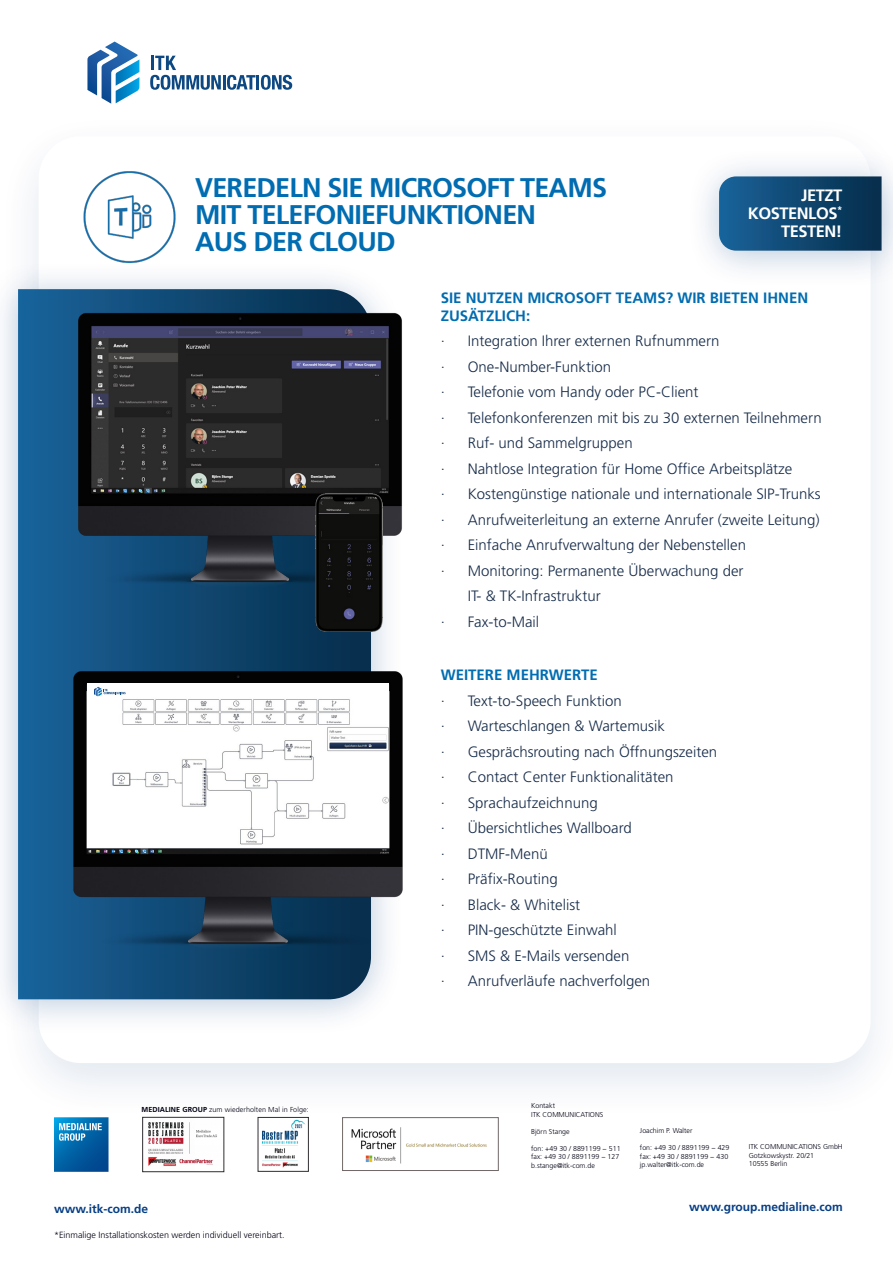
<style>
.page{position:relative;width:893px;height:1263px;background:#fff}
.page>*{position:absolute;margin:0;border:0;box-sizing:border-box;transform-origin:0 0}
.t1{font:700 27px "Frutiger LT Pro";letter-spacing:-.03em;color:#006cb1}
.t2{font:700 16.5px "Frutiger LT Pro";letter-spacing:-.03em;color:#fff}
.t3{font:300 15px/25.5px "Frutiger LT Pro";color:#162b49}
.t4{font:700 15px/18px "Frutiger LT Pro";color:#006cb1}
.t5{font:700 12px "Frutiger LT Pro";color:#063e85}
.t6{font:300 9px "Frutiger LT Pro";color:#000013}
.t7{font:300 7.2px "Frutiger LT Pro";letter-spacing:.01em;color:#000013}
.t8{font:300 7.05px "Frutiger LT Pro";color:#000013}
.s1{font-weight:700}
</style>
<div class="page">
<div style="left:0;top:110px;width:893px;height:1013px;background:#063e85;opacity:.2"></div>
<div style="left:39px;top:136px;width:832px;height:927px;background:#fff;border-radius:43px"></div>
<div style="left:0;top:260px;width:405px;height:777px;background:#063e85;opacity:.27"></div>
<svg style="left:18px;top:289px;width:353px;height:710px;background:#145382"></svg>
<svg style="left:87px;top:42px;width:52px;height:62px"></svg>
<svg style="left:150px;top:56px;width:142px;height:34px"></svg>
<img style="left:69px;top:302px;width:336px;height:288px">
<img style="left:315px;top:494px;width:68px;height:137px">
<svg style="left:54px;top:1117px;width:55px;height:55px;background:#1c74b0"></svg>
<img style="left:145px;top:1119px;width:77px;height:47px">
<div style="left:143px;top:1117px;width:81px;height:55px;border:1px solid #312e32"></div>
<img style="left:260px;top:1119px;width:46px;height:49px">
<img style="left:344px;top:1119px;width:152px;height:45px">
<div style="left:342px;top:1117px;width:156px;height:53px;border:1px solid #706866"></div>
<img style="left:65px;top:660px;width:340px;height:292px">
<div style="left:87px;top:683px;width:302px;height:9px;background:#fff"></div>
<svg style="left:94px;top:687px;width:32px;height:9px"></svg>
<img style="left:69px;top:171px;width:120px;height:108px">
<div style="left:685px;top:147px;width:208px;height:142px;background:#063e85;opacity:.27"></div>
<svg style="left:719px;top:176px;width:163px;height:75px;background:#144b74"></svg>
<p class="t1" style="left:195px;top:171px;width:413px">VEREDELN SIE MICROSOFT TEAMS</p>
<p class="t1" style="left:195px;top:198px;width:342px">MIT TELEFONIEFUNKTIONEN</p>
<p class="t1" style="left:195px;top:225px;width:202px">AUS DER CLOUD</p>
<p class="t2" style="left:801px;top:185px;width:43px">JETZT</p>
<p class="t2" style="left:748px;top:203px;width:96px">KOSTENLOS<sup>*</sup></p>
<p class="t2" style="left:781px;top:221px;width:63px">TESTEN!</p>
<p class="t4" style="left:441px;top:288px;width:369px">SIE NUTZEN MICROSOFT TEAMS? WIR BIETEN IHNEN<br>ZUSÄTZLICH:</p>
<p class="t3" style="left:441px;top:328px;width:280px">· Integration Ihrer externen Rufnummern</p>
<p class="t3" style="left:441px;top:354px;width:172px">· One-Number-Funktion</p>
<p class="t3" style="left:441px;top:379px;width:259px">· Telefonie vom Handy oder PC-Client</p>
<p class="t3" style="left:441px;top:405px;width:383px">· Telefonkonferenzen mit bis zu 30 externen Teilnehmern</p>
<p class="t3" style="left:441px;top:430px;width:194px">· Ruf- und Sammelgruppen</p>
<p class="t3" style="left:441px;top:456px;width:353px">· Nahtlose Integration für Home Office Arbeitsplätze</p>
<p class="t3" style="left:441px;top:481px;width:382px">· Kostengünstige nationale und internationale SIP-Trunks</p>
<p class="t3" style="left:441px;top:507px;width:380px">· Anrufweiterleitung an externe Anrufer (zweite Leitung)</p>
<p class="t3" style="left:441px;top:532px;width:307px">· Einfache Anrufverwaltung der Nebenstellen</p>
<p class="t3" style="left:468px;top:558px;width:277px;text-indent:-27px">· Monitoring: Permanente Überwachung der<br>IT- &amp; TK-Infrastruktur</p>
<p class="t3" style="left:441px;top:609px;width:100px">· Fax-to-Mail</p>
<p class="t4" style="left:441px;top:665px;width:159px">WEITERE MEHRWERTE</p>
<p class="t7" style="left:142px;top:1105px;width:169px"><span class="s1">MEDIALINE GROUP</span> zum wiederholten Mal in Folge:</p>
<p class="t3" style="left:441px;top:688px;width:183px">· Text-to-Speech Funktion</p>
<p class="t3" style="left:441px;top:713px;width:226px">· Warteschlangen &amp; Wartemusik</p>
<p class="t3" style="left:441px;top:739px;width:278px">· Gesprächsrouting nach Öffnungszeiten</p>
<p class="t3" style="left:441px;top:764px;width:234px">· Contact Center Funktionalitäten</p>
<p class="t3" style="left:441px;top:790px;width:159px">· Sprachaufzeichnung</p>
<p class="t3" style="left:441px;top:815px;width:193px">· Übersichtliches Wallboard</p>
<p class="t3" style="left:441px;top:841px;width:109px">· DTMF-Menü</p>
<p class="t3" style="left:441px;top:866px;width:119px">· Präfix-Routing</p>
<p class="t3" style="left:441px;top:892px;width:141px">· Black- &amp; Whitelist</p>
<p class="t3" style="left:441px;top:917px;width:178px">· PIN-geschützte Einwahl</p>
<p class="t3" style="left:441px;top:943px;width:190px">· SMS &amp; E-Mails versenden</p>
<p class="t3" style="left:441px;top:968px;width:211px">· Anrufverläufe nachverfolgen</p>
<p class="t8" style="left:531px;top:1102px;width:25px">Kontakt</p>
<p class="t8" style="left:531px;top:1110px;width:74px">ITK COMMUNICATIONS</p>
<p class="t8" style="left:531px;top:1127px;width:40px">Björn Stange</p>
<p class="t8" style="left:531px;top:1144px;width:91px">fon: +49 30 / 8891199 − 511</p>
<p class="t8" style="left:531px;top:1153px;width:90px">fax: +49 30 / 8891199 − 127</p>
<p class="t8" style="left:531px;top:1161px;width:65px">b.stange@itk-com.de</p>
<p class="t8" style="left:640px;top:1126px;width:54px">Joachim P. Walter</p>
<p class="t8" style="left:640px;top:1143px;width:91px">fon: +49 30 / 8891199 − 429</p>
<p class="t8" style="left:640px;top:1152px;width:90px">fax: +49 30 / 8891199 − 430</p>
<p class="t8" style="left:640px;top:1160px;width:66px">jp.walter@itk-com.de</p>
<p class="t8" style="left:749px;top:1143px;width:95px">ITK COMMUNICATIONS GmbH</p>
<p class="t8" style="left:749px;top:1151px;width:67px">Gotzkowskystr. 20/21</p>
<p class="t8" style="left:749px;top:1160px;width:40px">10555 Berlin</p>
<p class="t5" style="left:54px;top:1201px;width:96px">www.itk-com.de</p>
<p class="t5" style="left:689px;top:1200px;width:155px">www.group.medialine.com</p>
<p class="t6" style="left:54px;top:1230px;width:232px">*Einmalige Installationskosten werden individuell vereinbart.</p>
</div>
